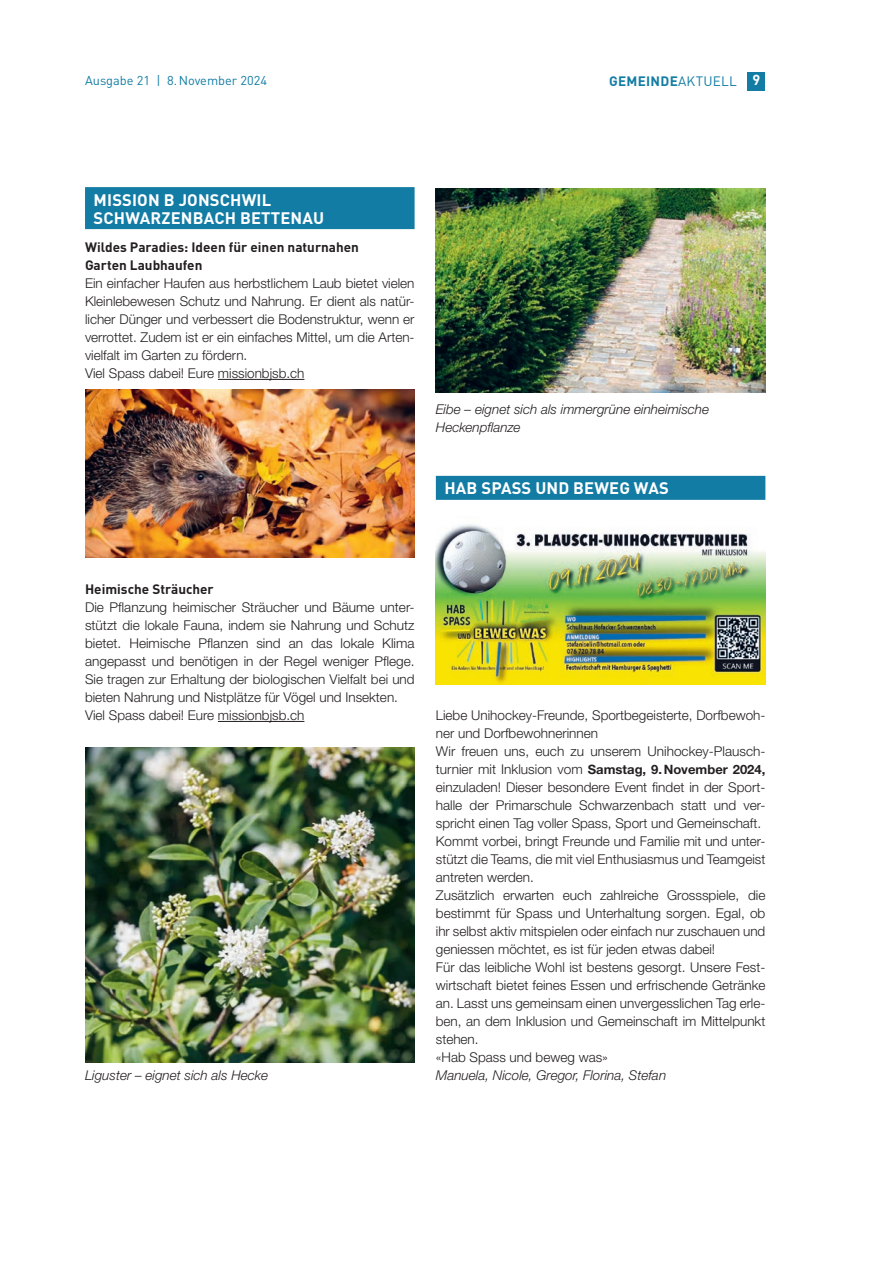
<style>
.page{position:relative;width:893px;height:1263px;background:#fff}
.page>*{position:absolute;margin:0;border:0;box-sizing:border-box;transform-origin:0 0}
.t1{font:700 16.5px/18px "DIN Pro";letter-spacing:.01em;color:#fff}
.t2{font:300 13.5px/18px "Helvetica Neue LT Std";color:#231f20}
.t3{font:italic 300 13.5px/18px "Helvetica Neue LT Std";color:#231f20}
.t4{font:700 13.5px/18px "DIN Pro";color:#231f20}
.t5{font:700 13.5px "DIN Pro";letter-spacing:.02em;color:#137ca4}
.t6{font:700 12.9px "Helvetica Neue LT Std";color:#231f20}
.t7{font:12.75px "DIN Pro";color:#137ca4}
.s1{font-weight:400}
.s2{font-size:14.4px;color:#fff}
.s3{font-weight:300;font-size:13.5px}
</style>
<div class="page">
<div style="left:85px;top:187px;width:330px;height:42px;background:#137ca4"></div>
<hr style="left:218px;top:379px;width:86px;height:1px;background:#231f20">
<hr style="left:218px;top:721px;width:86px;height:1px;background:#231f20">
<div style="left:436px;top:476px;width:329px;height:24px;background:#137ca4"></div>
<img style="left:85px;top:389px;width:330px;height:169px">
<img style="left:85px;top:747px;width:330px;height:315px">
<img style="left:436px;top:524px;width:329px;height:161px">
<img style="left:436px;top:188px;width:329px;height:205px">
<div style="left:747px;top:72px;width:18px;height:18px;background:#137ca4"></div>
<p class="t7" style="left:85px;top:72px;width:184px">Ausgabe 21 | 8.November 2024</p>
<p class="t5" style="left:609px;top:71px;width:153px">GEMEINDE<span class="s1">AKTUELL</span> <span class="s2">9</span></p>
<p class="t1" style="left:94px;top:191px;width:232px">MISSION B JONSCHWIL<br>SCHWARZENBACH BETTENAU</p>
<p class="t4" style="left:85px;top:238px;width:275px">Wildes Paradies: Ideen für einen naturnahen<br>Garten Laubhaufen</p>
<p class="t2" style="left:85px;top:274px;width:331px">Ein einfacher Haufen aus herbstlichem Laub bietet vielen Kleinlebewesen Schutz und Nahrung. Er dient als natür&shy;licher Dünger und verbessert die Bodenstruktur, wenn er verrottet. Zudem ist er ein einfaches Mittel, um die Arten&shy;vielfalt im Garten zu fördern.<br>Viel Spass dabei! Eure missionbjsb.ch</p>
<p class="t3" style="left:436px;top:400px;width:275px">Eibe – eignet sich als immergrüne einheimische<br>Heckenpflanze</p>
<p class="t1" style="left:444px;top:479px;width:226px">HAB SPASS UND BEWEG WAS</p>
<p class="t4" style="left:85px;top:580px;width:130px">Heimische Sträucher</p>
<p class="t2" style="left:85px;top:598px;width:331px">Die Pflanzung heimischer Sträucher und Bäume unter&shy;stützt die lokale Fauna, indem sie Nahrung und Schutz bietet. Heimische Pflanzen sind an das lokale Klima angepasst und benötigen in der Regel weniger Pflege.<br>Sie tragen zur Erhaltung der biologischen Vielfalt bei und bieten Nahrung und Nistplätze für Vögel und Insekten.<br>Viel Spass dabei! Eure missionbjsb.ch</p>
<p class="t2" style="left:436px;top:706px;width:331px">Liebe Unihockey-Freunde, Sportbegeisterte, Dorfbewoh&shy;ner und Dorfbewohnerinnen<br>Wir freuen uns, euch zu unserem Unihockey-Plausch-</p>
<p class="t6" style="left:436px;top:761px;width:331px"><span class="s3">turnier mit Inklusion vom</span> Samstag, 9.November 2024,</p>
<p class="t2" style="left:436px;top:778px;width:331px">einzuladen! Dieser besondere Event findet in der Sport&shy;halle der Primarschule Schwarzenbach statt und ver&shy;spricht einen Tag voller Spass, Sport und Gemeinschaft.<br>Kommt vorbei, bringt Freunde und Familie mit und unter&shy;stützt die Teams, die mit viel Enthusiasmus und Teamgeist antreten werden.<br>Zusätzlich erwarten euch zahlreiche Grossspiele, die bestimmt für Spass und Unterhaltung sorgen. Egal, ob ihr selbst aktiv mitspielen oder einfach nur zuschauen und geniessen möchtet, es ist für jeden etwas dabei!<br>Für das leibliche Wohl ist bestens gesorgt. Unsere Fest&shy;wirtschaft bietet feines Essen und erfrischende Getränke an. Lasst uns gemeinsam einen unvergesslichen Tag erle&shy;ben, an dem Inklusion und Gemeinschaft im Mittelpunkt stehen.<br>«Hab Spass und beweg was»</p>
<p class="t3" style="left:85px;top:1066px;width:185px">Liguster – eignet sich als Hecke</p>
<p class="t3" style="left:436px;top:1066px;width:232px">Manuela, Nicole, Gregor, Florina, Stefan</p>
</div>
